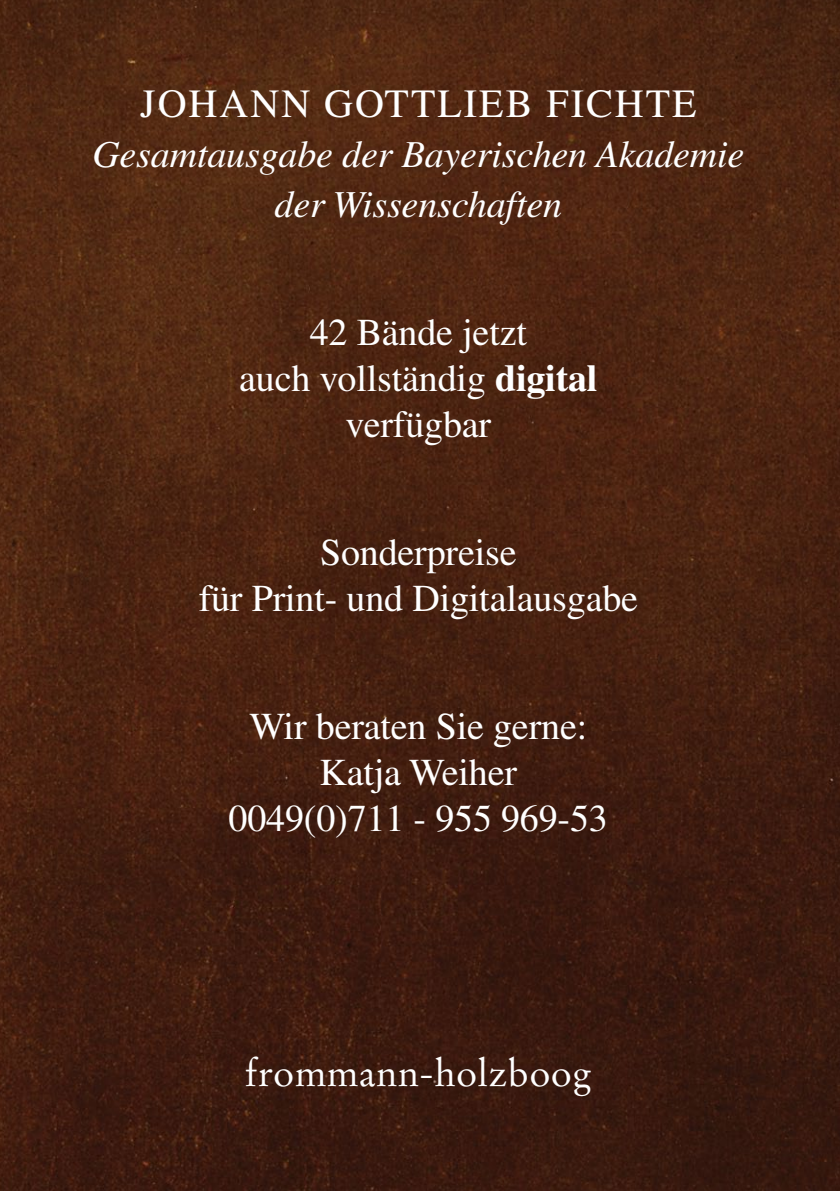
<style>
.page{position:relative;width:840px;height:1191px;background:#fff}
.page>*{position:absolute;margin:0;border:0;box-sizing:border-box;transform-origin:0 0}
.t1{font:40px "Times LT";letter-spacing:.05em;color:#fff}
.t2{font:38px/46px "Times LT";letter-spacing:-.005em;color:#fff;text-align:center}
.t3{font:italic 38px/50px "Times LT";letter-spacing:-.005em;color:#fff;text-align:center}
.t4{font:38px "Stempel Garamond LT Com";letter-spacing:.01em;color:#fff}
.s1{font-weight:700}
</style>
<div class="page">
<img style="left:0;top:0;width:839px;height:1191px">
<p class="t1" style="left:140px;top:81px;width:557px">JOHANN GOTTLIEB FICHTE</p>
<p class="t3" style="left:92px;top:130px;width:653px">Gesamtausgabe der Bayerischen Akademie der Wissenschaften</p>
<p class="t2" style="left:239px;top:309px;width:359px">42 Bände jetzt<br>auch vollständig <span class="s1">digital </span>verfügbar</p>
<p class="t2" style="left:198px;top:529px;width:441px">Sonderpreise<br>für Print- und Digitalausgabe</p>
<p class="t2" style="left:228px;top:703px;width:380px">Wir beraten Sie gerne:<br>Katja Weiher<br>0049(0)711 - 955 969-53</p>
<p class="t4" style="left:245px;top:1048px;width:348px">frommann-holzboog</p>
</div>
